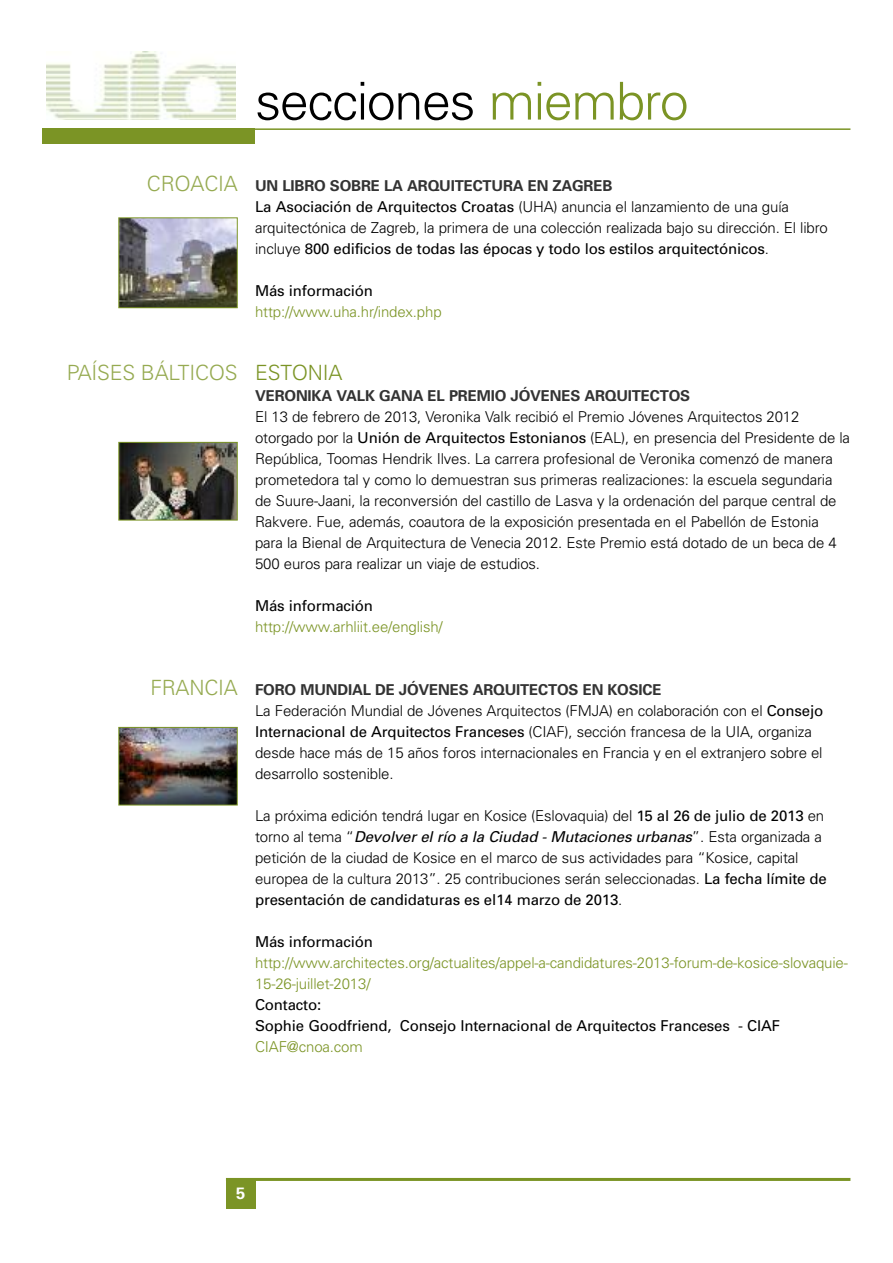
<style>
.page{position:relative;width:893px;height:1263px;background:#fff}
.page>*{position:absolute;margin:0;border:0;box-sizing:border-box;transform-origin:0 0}
.t1{font:300 52.2px "Univers";letter-spacing:-.03em;color:#000}
.t2{font:300 21px "Univers";letter-spacing:-.01em;color:#96aa51}
.t3{font:300 21px "Univers";letter-spacing:-.01em;color:#7b9425}
.t4{font:700 16.5px "Univers";color:#fff}
.t5{font:300 15px/21px "Univers";letter-spacing:-.01em;color:#000}
.t6{font:300 15px/21px "Univers";letter-spacing:-.01em;color:#7b9425}
.t7{font:15px/21px "Univers";letter-spacing:-.01em;color:#000}
.t8{font:700 15px "Univers";letter-spacing:-.01em;color:#333}
.s1{color:#7b9425}
.s2{font-weight:700;color:#333}
.s3{font-weight:400}
.s4{font-weight:400;font-style:italic}
</style>
<div class="page">
<div style="left:43px;top:128px;width:212px;height:16px;background:#7b9425"></div>
<hr style="left:43px;top:128px;width:807px;height:2px;background:#7b9425">
<div style="left:226px;top:1178px;width:29px;height:30px;background:#7b9425"></div>
<hr style="left:226px;top:1178px;width:624px;height:3px;background:#7b9425">
<img style="left:120px;top:219px;width:116px;height:87px">
<div style="left:118px;top:217px;width:120px;height:91px;border:1px solid #7b9425"></div>
<img style="left:120px;top:444px;width:116px;height:74px">
<div style="left:118px;top:442px;width:120px;height:78px;border:1px solid #7b9425"></div>
<img style="left:120px;top:729px;width:116px;height:74px">
<div style="left:118px;top:727px;width:120px;height:78px;border:1px solid #7b9425"></div>
<img style="left:46px;top:52px;width:190px;height:68px">
<h1 class="t1" style="left:255px;top:82px;width:435px">secciones <span class="s1">miembro</span></h1>
<h2 class="t2" style="left:147px;top:176px;width:92px">CROACIA</h2>
<h2 class="t2" style="left:67px;top:365px;width:172px">PAÍSES BÁLTICOS</h2>
<p class="t5" style="left:255px;top:177px;width:574px"><span class="s2">UN LIBRO SOBRE LA ARQUITECTURA EN ZAGREB<br></span><span class="s3">La Asociación de Arquitectos Croatas</span> (UHA) anuncia el lanzamiento de una guía arquitectónica de Zagreb, la primera de una colección realizada bajo su dirección. El libro incluye <span class="s3">800 edificios de todas las épocas y todo los estilos arquitectónicos</span>.</p>
<p class="t7" style="left:255px;top:282px;width:119px">Más información</p>
<p class="t6" style="left:255px;top:303px;width:188px">http://www.uha.hr/index.php</p>
<h2 class="t3" style="left:255px;top:365px;width:89px">ESTONIA</h2>
<p class="t8" style="left:255px;top:390px;width:437px">VERONIKA VALK GANA EL PREMIO JÓVENES ARQUITECTOS</p>
<p class="t5" style="left:255px;top:408px;width:596px">El 13 de febrero de 2013, Veronika Valk recibió el Premio Jóvenes Arquitectos 2012 otorgado por la <span class="s3">Unión de Arquitectos Estonianos</span> (EAL), en presencia del Presidente de la República, Toomas Hendrik Ilves. La carrera profesional de Veronika comenzó de manera prometedora tal y como lo demuestran sus primeras realizaciones: la escuela segundaria de Suure-Jaani, la reconversión del castillo de Lasva y la ordenación del parque central de Rakvere. Fue, además, coautora de la exposición presentada en el Pabellón de Estonia para la Bienal de Arquitectura de Venecia 2012. Este Premio está dotado de un beca de 4<br>500 euros para realizar un viaje de estudios.</p>
<p class="t7" style="left:255px;top:597px;width:119px">Más información</p>
<p class="t6" style="left:255px;top:618px;width:189px">http://www.arhliit.ee/english/</p>
<h2 class="t2" style="left:150px;top:680px;width:89px">FRANCIA</h2>
<p class="t5" style="left:255px;top:681px;width:570px"><span class="s2">FORO MUNDIAL DE JÓVENES ARQUITECTOS EN KOSICE<br></span>La Federación Mundial de Jóvenes Arquitectos (FMJA) en colaboración con el <span class="s3">Consejo Internacional de Arquitectos Franceses</span> (CIAF), sección francesa de la UIA, organiza desde hace más de 15 años foros internacionales en Francia y en el extranjero sobre el desarrollo sostenible.</p>
<p class="t5" style="left:255px;top:807px;width:573px">La próxima edición tendrá lugar en Kosice (Eslovaquia) del <span class="s3">15 al 26 de julio de 2013</span> en torno al tema “<span class="s4">DevolverelríoalaCiudad-Mutacionesurbanas</span>”. Esta organizada a petición de la ciudad de Kosice en el marco de sus actividades para “Kosice, capital europea de la cultura 2013”. 25 contribuciones serán seleccionadas. <span class="s3">La fecha límite de presentación de candidaturas es el14 marzo de 2013</span>.</p>
<p class="t7" style="left:255px;top:933px;width:119px">Más información</p>
<p class="t6" style="left:255px;top:954px;width:594px">http://www.architectes.org/actualites/appel-a-candidatures-2013-forum-de-kosice-slovaquie-<br>15-26-juillet-2013/</p>
<p class="t7" style="left:255px;top:996px;width:526px">Contacto:<br>Sophie Goodfriend, Consejo Internacional de Arquitectos Franceses - CIAF</p>
<p class="t6" style="left:255px;top:1038px;width:109px">CIAF@cnoa.com</p>
<p class="t4" style="left:236px;top:1187px;width:11px">5</p>
</div>
